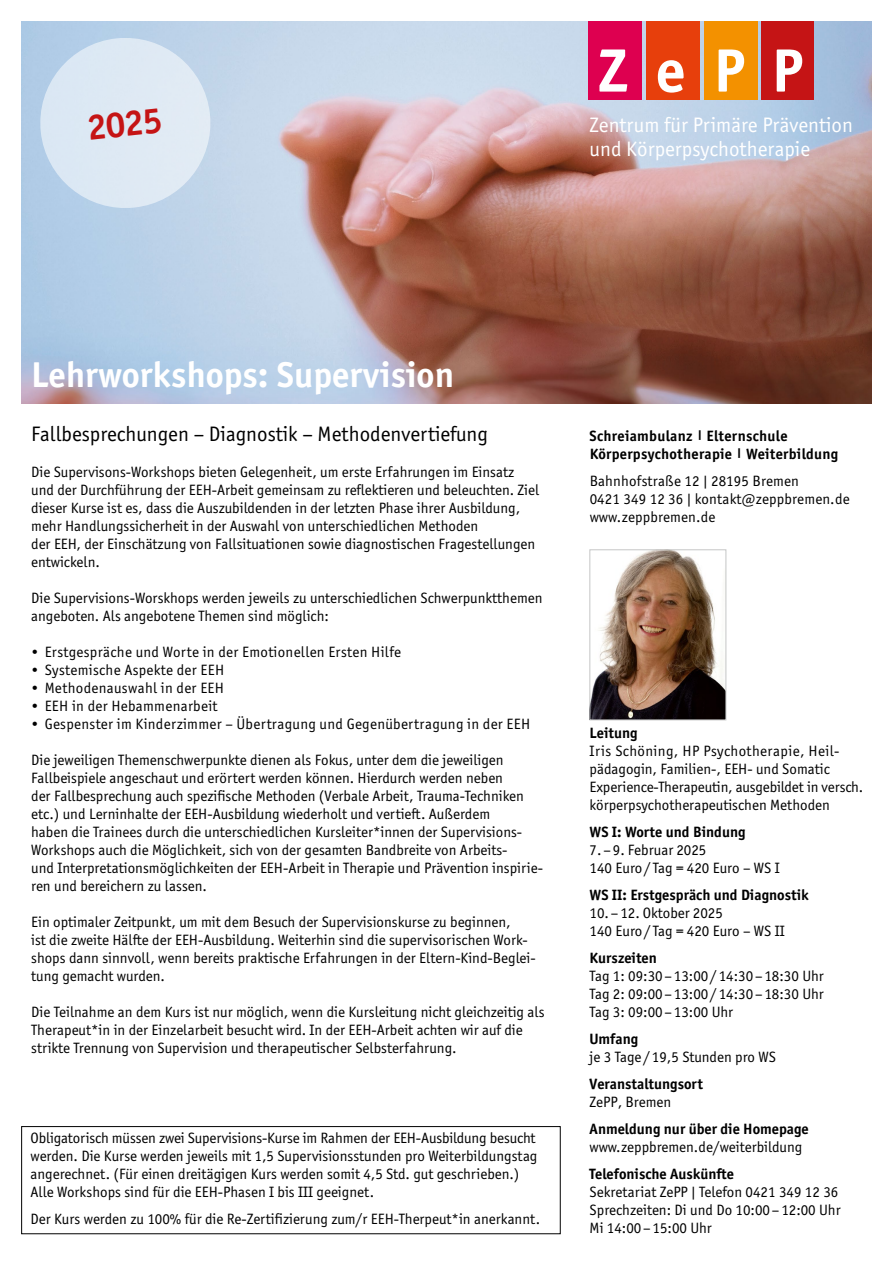
<style>
.page{position:relative;width:893px;height:1263px;background:#fff}
.page>*{position:absolute;margin:0;border:0;box-sizing:border-box;transform-origin:0 0}
.t1{font:700 36px "Officina Sans ITC Pro";color:#fff}
.t2{font:700 36px "Officina Sans ITC Pro";color:#c51415}
.t3{font:21px/24px "Officina Sans ITC Pro";color:#fff}
.t4{font:21px "Officina Sans ITC Pro";color:#000}
.t5{font:15px/18px "Officina Sans ITC Pro";color:#000}
.t6{font:15px "Officina Sans ITC Pro";letter-spacing:.02em;color:#000}
.t7{font:700 15px "Officina Sans ITC Pro";color:#000}
.t8{font:700 15px/18px "Officina Sans ITC Pro";letter-spacing:.02em;color:#000}
</style>
<div class="page">
<img style="left:21px;top:21px;width:851px;height:383px">
<div style="left:588px;top:21px;width:54px;height:78px;background:#de0050"></div>
<div style="left:646px;top:21px;width:53px;height:78px;background:#e73f0c"></div>
<div style="left:704px;top:21px;width:53px;height:78px;background:#f39100"></div>
<div style="left:762px;top:21px;width:52px;height:78px;background:#c51415"></div>
<svg style="left:599px;top:49px;width:203px;height:44px"></svg>
<img style="left:592px;top:552px;width:132px;height:166px">
<div style="left:590px;top:550px;width:136px;height:170px;border:1px solid #c5c6c6"></div>
<div style="left:21px;top:1126px;width:540px;height:108px;border:1px solid #000"></div>
<svg style="left:36px;top:33px;width:179px;height:179px;background:#d2e1f0"></svg>
<h1 class="t2" style="left:85px;top:106px;width:77px;rotate:-6deg">2025</h1>
<h2 class="t3" style="left:590px;top:113px;width:265px">Zentrum für Primäre Prävention und Körperpsychotherapie</h2>
<h1 class="t1" style="left:31px;top:352px;width:424px">Lehrworkshops: Supervision</h1>
<h2 class="t4" style="left:31px;top:422px;width:458px">Fallbesprechungen – Diagnostik – Methodenvertiefung</h2>
<p class="t5" style="left:31px;top:463px;width:510px">Die Supervisons-Workshops bieten Gelegenheit, um erste Erfahrungen im Einsatz und der Durchführung der EEH-Arbeit gemeinsam zu reflektieren und beleuchten. Ziel dieser Kurse ist es, dass die Auszubildenden in der letzten Phase ihrer Ausbildung, mehr Handlungssicherheit in der Auswahl von unterschiedlichen Methoden<br>der EEH, der Einschätzung von Fallsituationen sowie diagnostischen Fragestellungen entwickeln.</p>
<p class="t5" style="left:31px;top:589px;width:513px">Die Supervisions-Worskhops werden jeweils zu unterschiedlichen Schwerpunktthemen angeboten. Als angebotene Themen sind möglich:</p>
<p class="t6" style="left:31px;top:643px;width:371px">• Erstgespräche und Worte in der Emotionellen Ersten Hilfe</p>
<p class="t6" style="left:31px;top:661px;width:194px">• Systemische Aspekte der EEH</p>
<p class="t6" style="left:31px;top:679px;width:194px">• Methodenauswahl in der EEH</p>
<p class="t6" style="left:31px;top:697px;width:188px">• EEH in der Hebammenarbeit</p>
<p class="t6" style="left:31px;top:715px;width:501px">• Gespenster im Kinderzimmer – Übertragung und Gegenübertragung in der EEH</p>
<p class="t5" style="left:31px;top:751px;width:513px">Die jeweiligen Themenschwerpunkte dienen als Fokus, unter dem die jeweiligen Fallbeispiele angeschaut und erörtert werden können. Hierdurch werden neben<br>der Fallbesprechung auch spezifische Methoden (Verbale Arbeit, Trauma-Techniken etc.) und Lerninhalte der EEH-Ausbildung wiederholt und vertieft. Außerdem<br>haben die Trainees durch die unterschiedlichen Kursleiter*innen der Supervisions-Workshops auch die Möglichkeit, sich von der gesamten Bandbreite von Arbeits-<br>und Interpretationsmöglichkeiten der EEH-Arbeit in Therapie und Prävention inspirie&shy;ren und bereichern zu lassen.</p>
<p class="t5" style="left:31px;top:913px;width:506px">Ein optimaler Zeitpunkt, um mit dem Besuch der Supervisionskurse zu beginnen,<br>ist die zweite Hälfte der EEH-Ausbildung. Weiterhin sind die supervisorischen Work&shy;shops dann sinnvoll, wenn bereits praktische Erfahrungen in der Eltern-Kind-Beglei&shy;tung gemacht wurden.</p>
<p class="t5" style="left:31px;top:1003px;width:515px">Die Teilnahme an dem Kurs ist nur möglich, wenn die Kursleitung nicht gleichzeitig als<br>Therapeut*in in der Einzelarbeit besucht wird. In der EEH-Arbeit achten wir auf die strikte Trennung von Supervision und therapeutischer Selbsterfahrung.</p>
<p class="t5" style="left:31px;top:1129px;width:508px">Obligatorisch müssen zwei Supervisions-Kurse im Rahmen der EEH-Ausbildung besucht werden. Die Kurse werden jeweils mit 1,5 Supervisionsstunden pro Weiterbildungstag angerechnet. (Für einen dreitägigen Kurs werden somit 4,5 Std. gut geschrieben.)<br>Alle Workshops sind für die EEH-Phasen I bis III geeignet.</p>
<p class="t5" style="left:31px;top:1210px;width:511px">Der Kurs werden zu 100% für die Re-Zertifizierung zum/r EEH-Therpeut*in anerkannt.</p>
<p class="t8" style="left:590px;top:427px;width:250px">Schreiambulanz <sup>|</sup> Elternschule<br>Körperpsychotherapie <sup>|</sup> Weiterbildung</p>
<p class="t5" style="left:590px;top:472px;width:262px">Bahnhofstraße 12 | 28195 Bremen<br>0421 349 12 36 | kontakt@zeppbremen.de www.zeppbremen.de</p>
<p class="t7" style="left:590px;top:724px;width:50px">Leitung</p>
<p class="t5" style="left:590px;top:742px;width:275px">Iris Schöning, HP Psychotherapie, Heil&shy;pädagogin, Familien-, EEH- und Somatic Experience-Therapeutin, ausgebildet in versch. körperpsychotherapeutischen Methoden</p>
<p class="t7" style="left:590px;top:823px;width:157px">WS I: Worte und Bindung</p>
<p class="t5" style="left:590px;top:841px;width:192px">7.–9. Februar 2025<br>140 Euro / Tag = 420 Euro – WS I</p>
<p class="t7" style="left:590px;top:886px;width:221px">WS II: Erstgespräch und Diagnostik</p>
<p class="t5" style="left:590px;top:904px;width:197px">10.–12. Oktober 2025<br>140 Euro / Tag = 420 Euro – WS II</p>
<p class="t7" style="left:590px;top:949px;width:69px">Kurszeiten</p>
<p class="t5" style="left:590px;top:967px;width:236px;text-align:justify">Tag 1: 09:30–13:00 / 14:30 –18:30 Uhr Tag 2: 09:00–13:00 / 14:30 –18:30 Uhr Tag 3: 09:00– 13:00 Uhr</p>
<p class="t7" style="left:590px;top:1030px;width:50px">Umfang</p>
<p class="t5" style="left:590px;top:1048px;width:188px">je 3 Tage / 19,5 Stunden pro WS</p>
<p class="t7" style="left:590px;top:1075px;width:115px">Veranstaltungsort</p>
<p class="t5" style="left:590px;top:1093px;width:83px">ZePP, Bremen</p>
<p class="t7" style="left:590px;top:1120px;width:221px">Anmeldung nur über die Homepage</p>
<p class="t5" style="left:590px;top:1138px;width:214px">www.zeppbremen.de/weiterbildung</p>
<p class="t7" style="left:590px;top:1165px;width:146px">Telefonische Auskünfte</p>
<p class="t5" style="left:590px;top:1183px;width:252px">Sekretariat ZePP | Telefon 0421 349 12 36<br>Sprechzeiten: Di und Do 10:00–12:00 Uhr<br>Mi 14:00–15:00 Uhr</p>
</div>
